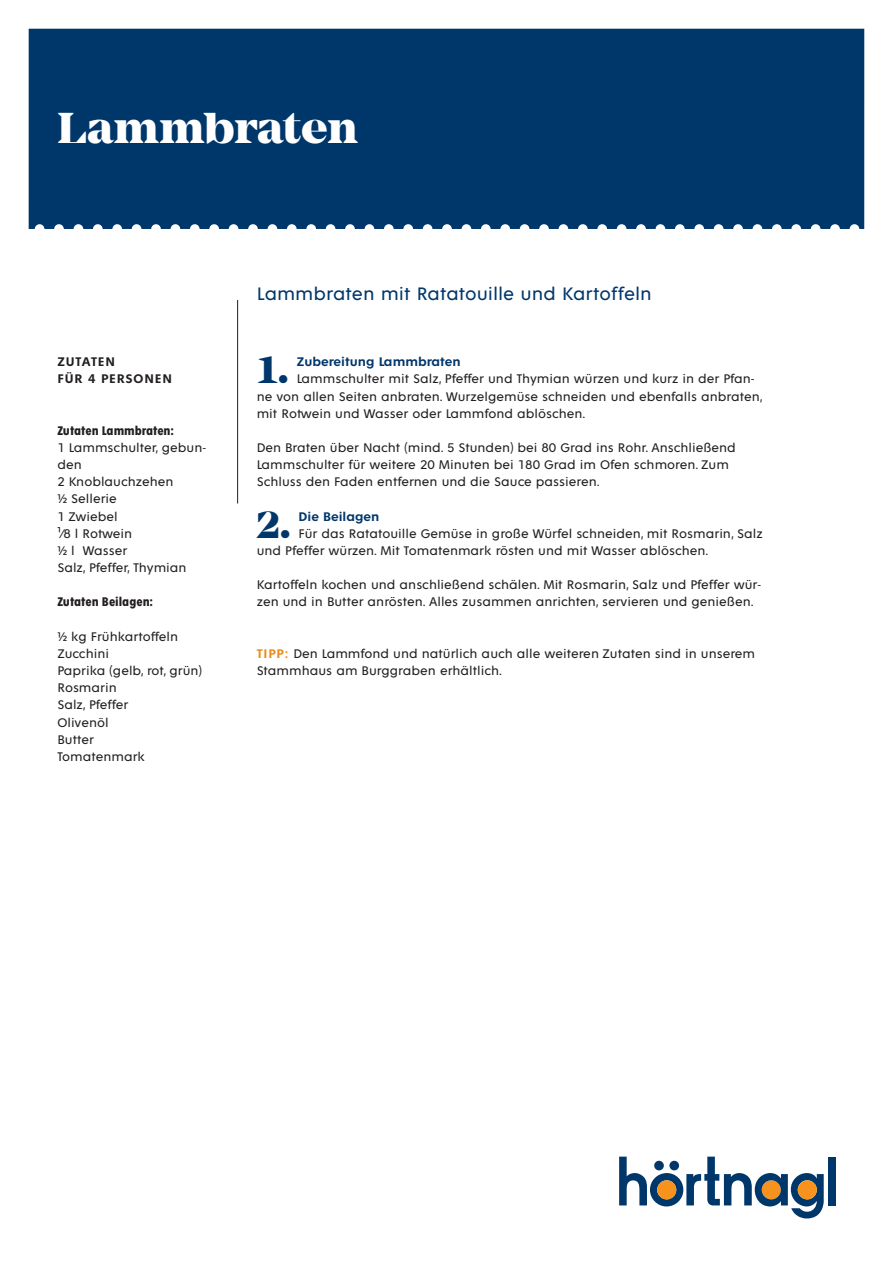
<style>
.page{position:relative;width:893px;height:1263px;background:#fff}
.page>*{position:absolute;margin:0;border:0;box-sizing:border-box;transform-origin:0 0}
.t1{font:800 45px "Mirador";letter-spacing:-.01em;color:#fff}
.t2{font:800 39.15px "Mirador";color:#00376b}
.t3{font:19.5px "Fenomen Sans";color:#00376b}
.t4{font:13.5px/17.1px "Fenomen Sans";color:#231f20}
.t5{font:700 condensed 13.5px "Fenomen Sans";color:#231f20}
.t6{font:600 13.5px "Fenomen Sans";color:#00376b}
.t7{font:600 13.5px/17.1px "Fenomen Sans";letter-spacing:.06em;color:#231f20}
.s1{font-weight:600;color:#eb8c1b}
</style>
<div class="page">
<div style="left:828px;top:1156px;width:8px;height:49px;background:#00376b"></div>
<svg style="left:619px;top:1156px;width:205px;height:62px"></svg>
<div style="left:29px;top:29px;width:835px;height:200px;background:#00376b"></div>
<hr style="left:237px;top:300px;width:1px;height:203px;background:#231f20">
<h1 class="t1" style="left:57px;top:102px;width:302px">Lammbraten</h1>
<p class="t7" style="left:57px;top:353px;width:116px">ZUTATEN<br>FÜR 4 PERSONEN</p>
<p class="t5" style="left:57px;top:423px;width:118px">Zutaten Lammbraten:</p>
<p class="t4" style="left:57px;top:439px;width:150px">1 Lammschulter, gebun&shy;den<br>2 Knoblauchzehen<br>½ Sellerie<br>1 Zwiebel<br>¹⁄8 l Rotwein<br>½ l Wasser<br>Salz, Pfeffer, Thymian</p>
<p class="t5" style="left:57px;top:595px;width:97px">Zutaten Beilagen:</p>
<p class="t4" style="left:57px;top:628px;width:146px">½ kg Frühkartoffeln<br>Zucchini<br>Paprika (gelb, rot, grün)<br>Rosmarin<br>Salz, Pfeffer<br>Olivenöl<br>Butter<br>Tomatenmark</p>
<h3 class="t3" style="left:257px;top:284px;width:396px">Lammbraten mit Ratatouille und Kartoffeln</h3>
<h2 class="t2" style="left:256px;top:347px;width:34px">1.</h2>
<p class="t6" style="left:297px;top:355px;width:166px">Zubereitung Lammbraten</p>
<p class="t4" style="left:257px;top:370px;width:507px;text-indent:40px">Lammschulter mit Salz, Pfeffer und Thymian würzen und kurz in der Pfan&shy;ne von allen Seiten anbraten. Wurzelgemüse schneiden und ebenfalls anbraten, mit Rotwein und Wasser oder Lammfond ablöschen.</p>
<p class="t4" style="left:257px;top:439px;width:481px">Den Braten über Nacht (mind. 5 Stunden) bei 80 Grad ins Rohr. Anschließend<br>Lammschulter für weitere 20 Minuten bei 180 Grad im Ofen schmoren. Zum<br>Schluss den Faden entfernen und die Sauce passieren.</p>
<h2 class="t2" style="left:256px;top:501px;width:35px">2.</h2>
<p class="t6" style="left:299px;top:509px;width:82px">Die Beilagen</p>
<p class="t4" style="left:257px;top:525px;width:507px;text-indent:42px">Für das Ratatouille Gemüse in große Würfel schneiden, mit Rosmarin, Salz und Pfeffer würzen. Mit Tomatenmark rösten und mit Wasser ablöschen.</p>
<p class="t4" style="left:257px;top:576px;width:506px">Kartoffeln kochen und anschließend schälen. Mit Rosmarin, Salz und Pfeffer wür&shy;zen und in Butter anrösten. Alles zusammen anrichten, servieren und genießen.</p>
<p class="t4" style="left:257px;top:645px;width:500px"><span class="s1">TIPP:</span> Den Lammfond und natürlich auch alle weiteren Zutaten sind in unserem<br>Stammhaus am Burggraben erhältlich.</p>
</div>
